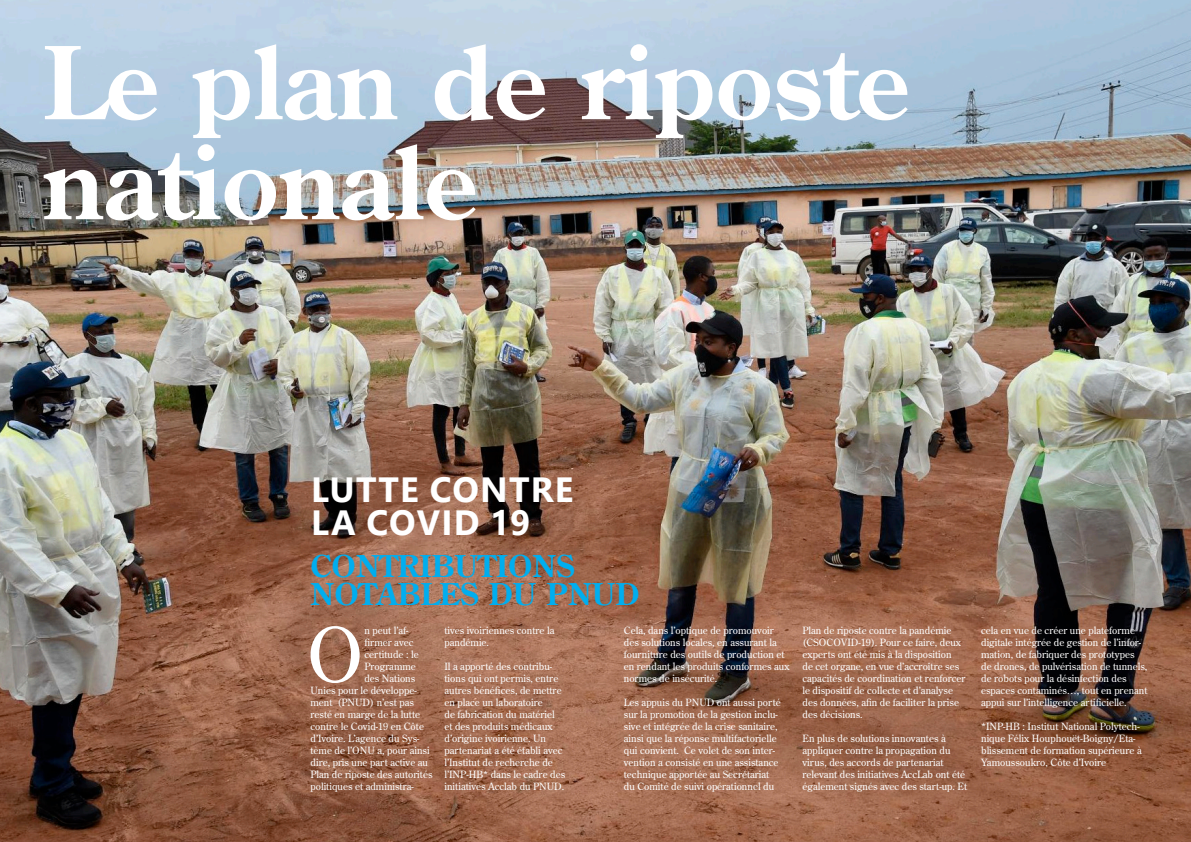
<style>
.page{position:relative;width:1191px;height:842px;background:#fff}
.page>*{position:absolute;margin:0;border:0;box-sizing:border-box;transform-origin:0 0}
.t1{font:700 100px/100px "Century Old Style Std";color:#fff}
.t2{font:75.6px "Century Old Style Std";color:#fff}
.t3{font:700 35px/33px "Segoe UI";letter-spacing:.035em;color:#fff}
.t4{font:700 30px/28px "Century Old Style Std";color:#00aeef}
.t5{font:10px/12px "Century Old Style Std";color:#fff}
</style>
<div class="page">
<img style="left:0;top:0;width:1191px;height:842px">
<h1 class="t1" style="left:43px;top:31px;width:868px">Le plan de riposte nationale</h1>
<h3 class="t3" style="left:311px;top:470px;width:264px">LUTTE CONTRE<br>LA COVID 19</h3>
<h3 class="t4" style="left:310px;top:551px;width:330px">CONTRIBUTIONS<br>NOTABLES DU PNUD</h3>
<h2 class="t2" style="left:307px;top:606px;width:59px">O</h2>
<p class="t5" style="left:364px;top:624px;width:46px">n peut l’af-</p>
<p class="t5" style="left:364px;top:636px;width:51px">firmer avec</p>
<p class="t5" style="left:364px;top:648px;width:56px">certitude : le</p>
<p class="t5" style="left:364px;top:660px;width:53px">Programme</p>
<p class="t5" style="left:364px;top:672px;width:52px">des Nations</p>
<p class="t5" style="left:310px;top:684px;width:108px">Unies pour le développe-</p>
<p class="t5" style="left:310px;top:696px;width:105px">ment (PNUD) n’est pas</p>
<p class="t5" style="left:310px;top:708px;width:111px">resté en marge de la lutte</p>
<p class="t5" style="left:310px;top:720px;width:115px">contre le Covid-19 en Côte</p>
<p class="t5" style="left:310px;top:732px;width:111px">d’Ivoire. L’agence du Sys-</p>
<p class="t5" style="left:310px;top:744px;width:121px">tème de l’ONU a, pour ainsi</p>
<p class="t5" style="left:310px;top:756px;width:119px">dire, pris une part active au</p>
<p class="t5" style="left:310px;top:768px;width:123px">Plan de riposte des autorités</p>
<p class="t5" style="left:310px;top:780px;width:105px">politiques et administra-</p>
<p class="t5" style="left:444px;top:624px;width:111px">tives ivoiriennes contre la pandémie.</p>
<p class="t5" style="left:444px;top:660px;width:122px">Il a apporté des contribu&shy;tions qui ont permis, entre autres bénéfices, de mettre en place un laboratoire<br>de fabrication du matériel et des produits médicaux d’origine ivoirienne. Un partenariat a été établi avec l’Institut de recherche de l’INP-HB* dans le cadre des initiatives Acclab du PNUD.</p>
<p class="t5" style="left:624px;top:624px;width:167px">Cela, dans l’optique de promouvoir des solutions locales, en assurant la fourniture des outils de production et en rendant les produits conformes aux normes de insécurité.</p>
<p class="t5" style="left:624px;top:696px;width:158px">Les appuis du PNUD ont aussi porté sur la promotion de la gestion inclu&shy;sive et intégrée de la crise sanitaire, ainsi que la réponse multifactorielle qui convient. Ce volet de son inter&shy;vention a consisté en une assistance technique apportée au Secrétariat du Comité de suivi opérationnel du</p>
<p class="t5" style="left:802px;top:624px;width:164px">Plan de riposte contre la pandémie (CSOCOVID-19). Pour ce faire, deux experts ont été mis à la disposition<br>de cet organe, en vue d’accroître ses capacités de coordination et renforcer le dispositif de collecte et d’analyse des données, afin de faciliter la prise des décisions.</p>
<p class="t5" style="left:802px;top:732px;width:166px">En plus de solutions innovantes à appliquer contre la propagation du virus, des accords de partenariat relevant des initiatives AccLab ont été également signés avec des start-up. Et</p>
<p class="t5" style="left:981px;top:624px;width:168px">cela en vue de créer une plateforme digitale intégrée de gestion de l’infor&shy;mation, de fabriquer des prototypes<br>de drones, de pulvérisation de tunnels, de robots pour la désinfection des espaces contaminés…, tout en prenant appui sur l’intelligence artificielle.</p>
<p class="t5" style="left:981px;top:720px;width:162px">*INP-HB : Institut National Polytech&shy;nique Félix Houphouët-Boigny/Eta&shy;blissement de formation supérieure à Yamoussoukro, Côte d’Ivoire</p>
</div>
